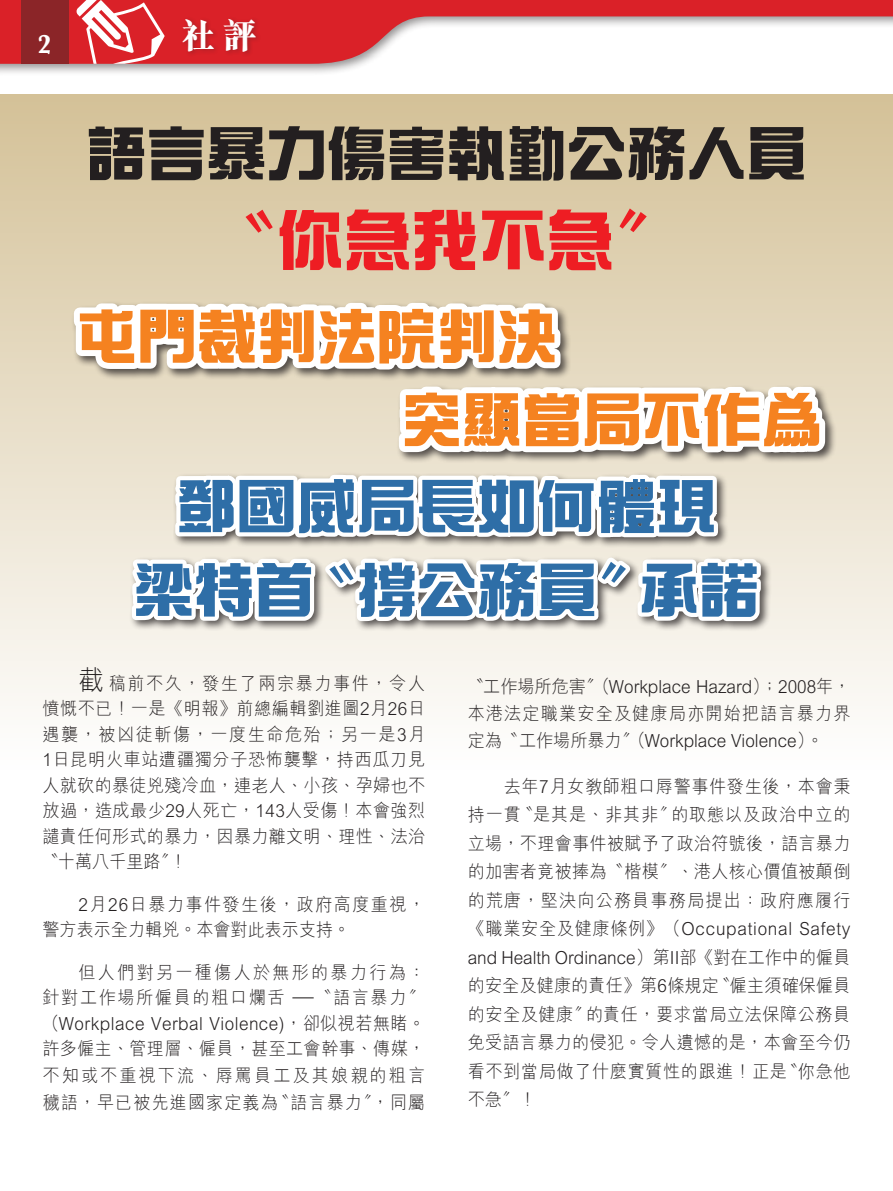
<style>
.page{position:relative;width:893px;height:1191px;background:#fff}
.page>*{position:absolute;margin:0;border:0;box-sizing:border-box;transform-origin:0 0}
.首段{font:700 67.5px "CJ Ngai";color:#ee1d23}
.首段-2{font:700 60px "CJ Ngai";color:#2e6ea7}
.首段-3{font:700 60px "CJ Ngai";color:#f58220}
.首段-4{font:700 60px "CJ Ngai";color:#231f20}
.t1{font:800 36px "M Sung";color:#fff;scale:.95 1}
.t2{font:800 27px "M Sung";color:#fff;scale:.95 1}
.內容{font:300 18px/28.5px "M Hei";letter-spacing:.04em;color:#231f20;text-align:justify;scale:.95 1}
.內容-2{font:300 18px/25.5px "M Hei";letter-spacing:.085em;color:#231f20;scale:.95 1}
.內容-3{font:300 18px/25.5px "M Hei";letter-spacing:.135em;color:#231f20;scale:.95 1}
.s1{font-size:27px}
</style>
<div class="page">
<div style="left:0;top:0;width:893px;height:76px;background:#231f20;opacity:.5"></div>
<svg style="left:0;top:0;width:893px;height:64px"></svg>
<svg style="left:76px;top:0;width:89px;height:64px"></svg>
<div style="left:0;top:94px;width:893px;height:678px;background:linear-gradient(to bottom,#d4c197,#fefefe)"></div>
<div style="left:180px;top:15px;width:81px;height:42px;background:#231f20;opacity:.3"></div>
<div style="left:21px;top:0;width:48px;height:64px;background:#8b2528"></div>
<svg style="left:292px;top:997px;width:22px;height:1px"></svg>
<svg style="left:68px;top:262px;width:825px;height:510px"></svg>
<p class="t2" style="left:38px;top:29px;width:16px">2</p>
<h3 class="t1" style="left:182px;top:16px;width:81px">社評</h3>
<p class="首段-4" style="left:86px;top:122px;width:722px">語言暴力傷害執勤公務人員</p>
<p class="首段" style="left:211px;top:205px;width:472px">〝你急我不急〞</p>
<p class="首段-3" style="left:77px;top:305px;width:481px">屯門裁判法院判決</p>
<p class="首段-3" style="left:402px;top:388px;width:422px">突顯當局不作為</p>
<p class="首段-2" style="left:176px;top:475px;width:542px">鄧國威局長如何體現</p>
<p class="首段-2" style="left:134px;top:558px;width:626px">梁特首〝撐公務員〞承諾</p>
<p class="內容" style="left:43px;top:671px;width:404px;line-height:25.5px;text-indent:36px"><span class="s1">截</span>稿前不久，發生了兩宗暴力事件，令人憤慨不已！一是《明報》前總編輯劉進圖2月26日遇襲，被凶徒斬傷，一度生命危殆；另一是3月1日昆明火車站遭疆獨分子恐怖襲擊，持西瓜刀見人就砍的暴徒兇殘冷血，連老人、小孩、孕婦也不放過，造成最少29人死亡，143人受傷！本會強烈譴責任何形式的暴力，因暴力離文明、理性、法治〝十萬八千里路〞！</p>
<p class="內容-2" style="left:43px;top:892px;width:404px;text-indent:36px">2月26日暴力事件發生後，政府高度重視，警方表示全力輯兇。本會對此表示支持。</p>
<p class="內容-3" style="left:43px;top:960px;width:404px;text-indent:36px">但人們對另一種傷人於無形的暴力行為：針對工作場所僱員的粗口爛舌</p>
<p class="內容" style="left:43px;top:985px;width:404px;line-height:26.2px;text-indent:273px">〝語言暴力〞（Workplace Verbal Violence)，卻似視若無睹。許多僱主、管理層、僱員，甚至工會幹事、傳媒，不知或不重視下流、辱罵員工及其娘親的粗言穢語，早已被先進國家定義為〝語言暴力〞，同屬</p>
<p class="內容" style="left:468px;top:673px;width:404px;line-height:27px">〝工作場所危害〞（Workplace Hazard）；2008年，本港法定職業安全及健康局亦開始把語言暴力界定為〝工作場所暴力〞（Workplace Violence）。</p>
<p class="內容" style="left:468px;top:772px;width:404px;text-indent:36px">去年7月女教師粗口辱警事件發生後，本會秉持一貫〝是其是、非其非〞的取態以及政治中立的立場，不理會事件被賦予了政治符號後，語言暴力的加害者竟被捧為〝楷模〞、港人核心價值被顛倒的荒唐，堅決向公務員事務局提出：政府應履行《職業安全及健康條例》（Occupational Safety and Health Ordinance）第II部《對在工作中的僱員的安全及健康的責任》第6條規定〝僱主須確保僱員的安全及健康〞的責任，要求當局立法保障公務員免受語言暴力的侵犯。令人遺憾的是，本會至今仍看不到當局做了什麼實質性的跟進！正是〝你急他不急〞！</p>
</div>
